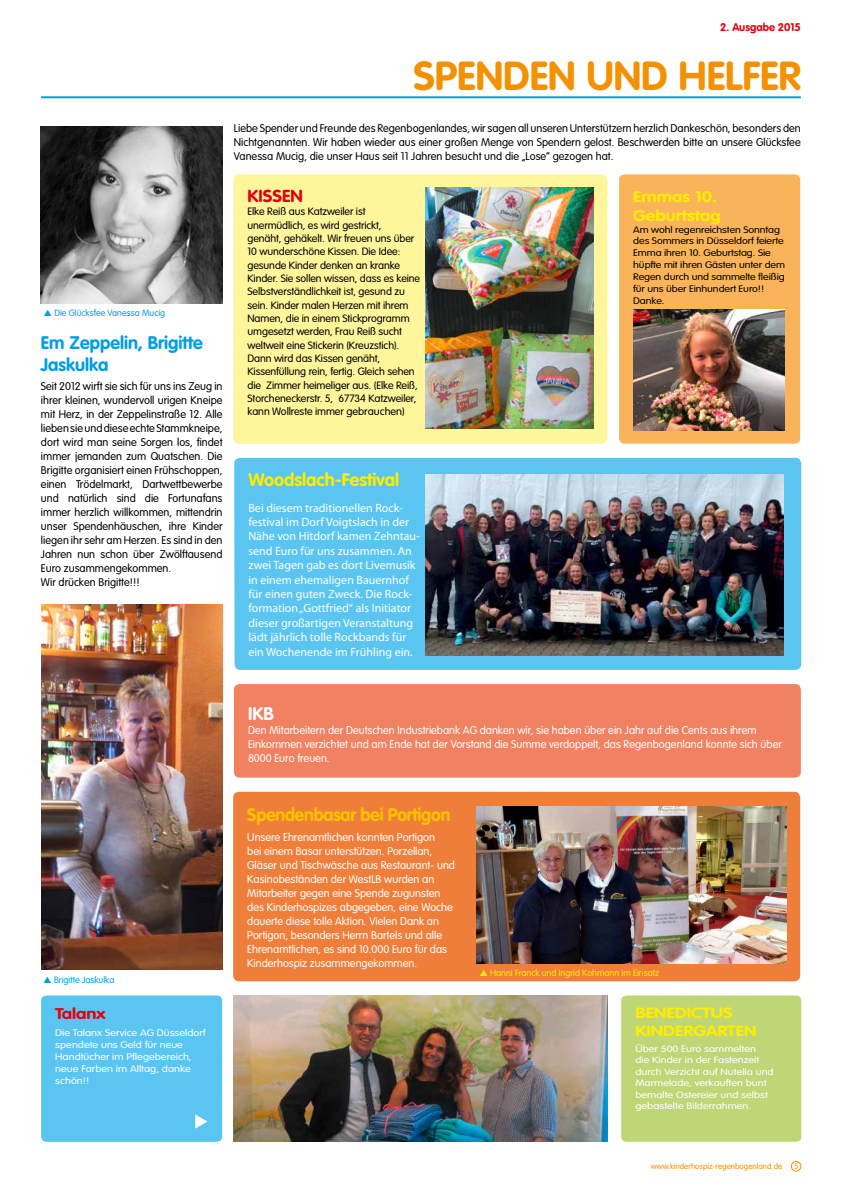
<style>
.page{position:relative;width:842px;height:1191px;background:#fff}
.page>*{position:absolute;margin:0;border:0;box-sizing:border-box;transform-origin:0 0}
.t1{font:700 40px "VAG Rounded Std";color:#f39100}
.t2{font:700 18px/21.6px "VAG Rounded Std";color:#009ee3}
.t3{font:700 18px "VAG Rounded Std";letter-spacing:-.01em;color:#fdc300}
.t4{font:700 18px "VAG Rounded Std";color:#ffed00}
.t5{font:700 18px "VAG Rounded Std";color:#fff}
.t6{font:700 17.1px "VAG Rounded Std";color:#e3000f;scale:1.05 1}
.t7{font:700 15.3px/18.4px "VAG Rounded Std";color:#ffed00;scale:1.18 1}
.t8{font:700 15.3px "VAG Rounded Std";color:#e3000f;scale:1.18 1}
.t9{font:700 14.7px/17.6px "VAG Rounded Std";color:#ffed00;scale:1.23 1}
.t10{font:12px/14.4px "Myriad Pro";color:#fff}
.t11{font:300 11px/14px "VAG Rounded Std";color:#000;text-align:justify}
.t12{font:300 11px/14px "VAG Rounded Std";color:#fff}
.t13{font:700 11px "VAG Rounded Std";color:#e3000f}
.t14{font:300 10.5px/13.3px "VAG Rounded Std";letter-spacing:-.01em;color:#000}
.t15{font:300 9.4px/11.9px "VAG Rounded Std";letter-spacing:-.01em;color:#000;scale:1.15 1}
.t16{font:300 9.4px/11.9px "VAG Rounded Std";color:#fff;scale:1.18 1}
.t17{font:300 9px/11.4px "VAG Rounded Std";color:#fff;scale:1.23 1}
.t18{font:300 9px "VAG Rounded Std";color:#009ee3}
.t19{font:300 9px "VAG Rounded Std";color:#ffed00}
.t20{font:300 8px "VAG Rounded Std";color:#f39100}
</style>
<div class="page">
<div style="left:791px;top:1161px;width:10px;height:10px;border:1px solid #f39100;border-radius:50%"></div>
<hr style="left:41px;top:96px;width:760px;height:2px;background:#009ee3">
<img style="left:40px;top:126px;width:183px;height:177px">
<div style="left:234px;top:458px;width:567px;height:212px;background:#5bc5f2"></div>
<img style="left:425px;top:475px;width:359px;height:180px">
<div style="left:621px;top:995px;width:180px;height:146px;background:#bfd677"></div>
<div style="left:233px;top:174px;width:374px;height:270px;background:#fff59b;border-radius:6px"></div>
<img style="left:425px;top:187px;width:168px;height:241px">
<div style="left:233px;top:792px;width:567px;height:189px;background:#f07e3b;border-radius:6px"></div>
<div style="left:619px;top:174px;width:181px;height:270px;background:#f9b45b"></div>
<img style="left:633px;top:309px;width:152px;height:121px">
<img style="left:41px;top:604px;width:181px;height:365px">
<img style="left:234px;top:995px;width:373px;height:146px">
<div style="left:234px;top:684px;width:567px;height:93px;background:#f08161;border-radius:6px"></div>
<div style="left:41px;top:995px;width:181px;height:146px;background:#5bc5f2"></div>
<img style="left:477px;top:806px;width:309px;height:157px">
<p class="t18" style="left:44px;top:308px;width:123px">▲ Die Glücksfee Vanessa Mucig</p>
<h2 class="t2" style="left:41px;top:332px;width:163px">Em Zeppelin, Brigitte<br>Jaskulka</h2>
<p class="t11" style="left:41px;top:380px;width:183px;text-align:left">Seit 2012 wirft sie sich für uns ins Zeug in ihrer kleinen, wundervoll urigen Kneipe mit Herz, in der Zeppelinstraße 12. Alle lieben sie und diese echte Stammkneipe, dort wird man seine Sorgen los, findet immer jemanden zum Quatschen. Die Brigitte organisiert einen Frühschoppen, einen Trödelmarkt, Dartwettbewerbe und natürlich sind die Fortunafans immer herzlich willkommen, mittendrin unser Spendenhäuschen, ihre Kinder liegen ihr sehr am Herzen. Es sind in den Jahren nun schon über Zwölftausend Euro zusammengekommen.<br>Wir drücken Brigitte!!!</p>
<p class="t13" style="left:720px;top:21px;width:82px">2. Ausgabe 2015</p>
<h1 class="t1" style="left:413px;top:53px;width:389px">SPENDEN UND HELFER</h1>
<p class="t11" style="left:234px;top:122px;width:568px">Liebe Spender und Freunde des Regenbogenlandes, wir sagen all unseren Unterstützern herzlich Dankeschön, besonders den Nichtgenannten. Wir haben wieder aus einer großen Menge von Spendern gelost. Beschwerden bitte an unsere Glücksfee Vanessa Mucig, die unser Haus seit 11 Jahren besucht und die „Lose“ gezogen hat.</p>
<h3 class="t6" style="left:248px;top:186px;width:54px">KISSEN</h3>
<p class="t14" style="left:248px;top:205px;width:174px">Elke Reiß aus Katzweiler ist unermüdlich, es wird gestrickt,<br>genäht, gehäkelt. Wir freuen uns über 10 wunderschöne Kissen. Die Idee: gesunde Kinder denken an kranke Kinder. Sie sollen wissen, dass es keine Selbstverständlichkeit ist, gesund zu sein. Kinder malen Herzen mit ihrem Namen, die in einem Stickprogramm umgesetzt werden, Frau Reiß sucht weltweit eine Stickerin (Kreuzstich).<br>Dann wird das Kissen genäht, Kissenfüllung rein, fertig. Gleich sehen die Zimmer heimeliger aus. (Elke Reiß, Storcheneckerstr. 5, 67734 Katzweiler, kann Wollreste immer gebrauchen)</p>
<h2 class="t4" style="left:248px;top:469px;width:152px">Woodslach-Festival</h2>
<p class="t10" style="left:248px;top:500px;width:173px">Bei diesem traditionellen Rock&shy;festival im Dorf Voigtslach in der<br>Nähe von Hitdorf kamen Zehntau&shy;send Euro für uns zusammen. An zwei Tagen gab es dort Livemusik in einem ehemaligen Bauernhof für einen guten Zweck. Die Rock&shy;formation „Gottfried“ als Initiator dieser großartigen Veranstaltung lädt jährlich tolle Rockbands für ein Wochenende im Frühling ein.</p>
<h3 class="t7" style="left:633px;top:188px;width:76px">Emmas 10.<br>Geburtstag</h3>
<p class="t15" style="left:633px;top:224px;width:133px">Am wohl regenreichsten Sonntag des Sommers in Düsseldorf feierte<br>Emma ihren 10. Geburtstag. Sie hüpfte mit ihren Gästen unter dem<br>Regen durch und sammelte fleißig für uns über Einhundert Euro!!<br>Danke.</p>
<p class="t18" style="left:44px;top:974px;width:72px">▲ Brigitte Jaskulka</p>
<h3 class="t8" style="left:55px;top:1005px;width:44px">Talanx</h3>
<p class="t16" style="left:55px;top:1027px;width:129px">Die Talanx Service AG Düsseldorf spendete uns Geld für neue<br>Handtücher im Pflegebereich, neue Farben im Alltag, danke schön!!</p>
<h2 class="t5" style="left:248px;top:703px;width:27px">IKB</h2>
<p class="t12" style="left:248px;top:724px;width:535px">Den Mitarbeitern der Deutschen Industriebank AG danken wir, sie haben über ein Jahr auf die Cents aus ihrem<br>Einkommen verzichtet und am Ende hat der Vorstand die Summe verdoppelt, das Regenbogenland konnte sich über<br>8000 Euro freuen.</p>
<h2 class="t3" style="left:247px;top:804px;width:205px">Spendenbasar bei Portigon</h2>
<p class="t12" style="left:247px;top:830px;width:209px">Unsere Ehrenamtlichen konnten Portigon<br>bei einem Basar unterstützen. Porzellan, Gläser und Tischwäsche aus Restaurant- und Kasinobeständen der WestLB wurden an Mitarbeiter gegen eine Spende zugunsten des Kinderhospizes abgegeben, eine Woche dauerte diese tolle Aktion. Vielen Dank an Portigon, besonders Herrn Bartels und alle Ehrenamtlichen, es sind 10.000 Euro für das Kinderhospiz zusammengekommen.</p>
<p class="t19" style="left:480px;top:968px;width:181px">▲ Hanni Franck und Ingrid Kohmann im Einsatz</p>
<h3 class="t9" style="left:635px;top:1005px;width:100px">BENEDICTUS<br>KINDERGARTEN</h3>
<p class="t17" style="left:635px;top:1043px;width:114px">Über 500 Euro sammelten<br>die Kinder in der Fastenzeit durch Verzicht auf Nutella und<br>Marmelade, verkauften bunt bemalte Ostereier und selbst gebastelte Bilderrahmen.</p>
<p class="t20" style="left:651px;top:1161px;width:133px">www.kinderhospiz-regenbogenland.de</p>
<p class="t20" style="left:794px;top:1161px;width:6px">5</p>
</div>
